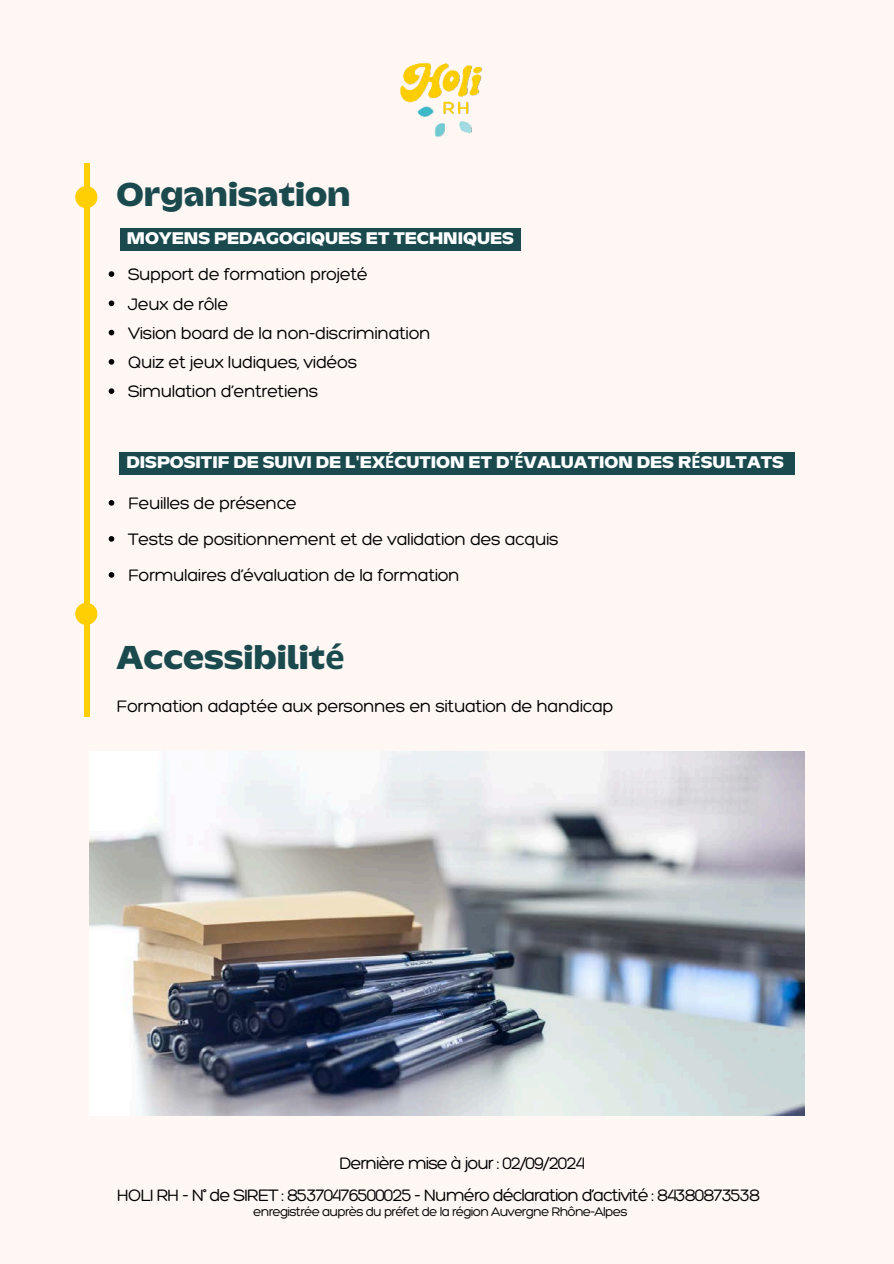
<style>
.page{position:relative;width:894px;height:1264px;background:#fff}
.page>*{position:absolute;margin:0;border:0;box-sizing:border-box;transform-origin:0 0}
.t1{font:700 33.45px "Kaio TRIAL";color:#1b4a4e}
.t2{font:300 18px/29.2px "Hero";letter-spacing:-.03em;color:#000}
.t3{font:300 18px "Hero";letter-spacing:-.06em;color:#000}
.t4{font:700 16.95px "Kaio TRIAL";color:#fff}
.t5{font:300 13.5px "Hero";letter-spacing:-.06em;color:#000}
.s1{font-family:"Noto Sans"}
</style>
<div class="page">
<div style="left:0;top:0;width:893px;height:1263px;background:#fef7f4"></div>
<div style="left:84px;top:163px;width:5px;height:553px;background:#ffce03"></div>
<div style="left:75px;top:186px;width:22px;height:22px;background:#ffce03;border-radius:50%"></div>
<div style="left:75px;top:603px;width:22px;height:22px;background:#ffce03;border-radius:50%"></div>
<img style="left:400px;top:62px;width:83px;height:75px">
<svg style="left:109px;top:271px;width:5px;height:6px"></svg>
<svg style="left:109px;top:300px;width:5px;height:6px"></svg>
<svg style="left:109px;top:330px;width:5px;height:5px"></svg>
<svg style="left:109px;top:359px;width:5px;height:5px"></svg>
<svg style="left:109px;top:388px;width:5px;height:6px"></svg>
<svg style="left:109px;top:500px;width:5px;height:5px"></svg>
<svg style="left:109px;top:536px;width:5px;height:5px"></svg>
<svg style="left:109px;top:572px;width:5px;height:5px"></svg>
<div style="left:120px;top:228px;width:400px;height:22px;background:#1b4a4e"></div>
<div style="left:120px;top:452px;width:674px;height:22px;background:#1b4a4e"></div>
<img style="left:89px;top:751px;width:715px;height:364px">
<h1 class="t1" style="left:116px;top:181px;width:235px">Organisation</h1>
<p class="t4" style="left:127px;top:231px;width:388px">MOYENS PEDAGOGIQUES ET TECHNIQUES</p>
<p class="t2" style="left:128px;top:260px;width:304px">Support de formation projeté<br>Jeux de rôle<br>Vision board de la non-discrimination<br>Quiz et jeux ludiques, vidéos<br>Simulation d’entretiens</p>
<p class="t4" style="left:126px;top:455px;width:658px">DISPOSITIF DE SUIVI DE L<span class="s1">'</span>EX<span class="s1">É</span>CUTION ET D<span class="s1">'É</span>VALUATION DES R<span class="s1">É</span>SULTATS</p>
<p class="t2" style="left:128px;top:485px;width:432px;line-height:36px">Feuilles de présence<br>Tests de positionnement et de validation des acquis<br>Formulaires d’évaluation de la formation</p>
<h1 class="t1" style="left:116px;top:645px;width:230px">Accessibilit<span class="s1">é</span></h1>
<p class="t2" style="left:116px;top:691px;width:498px">Formation adaptée aux personnes en situation de handicap</p>
<p class="t3" style="left:339px;top:1152px;width:246px">Dernière mise à jour : 02/09/2024</p>
<p class="t3" style="left:117px;top:1185px;width:644px">HOLI RH - N° de SIRET : 85370476500025 - Numéro déclaration d’activité : 84380873538</p>
<p class="t5" style="left:253px;top:1203px;width:376px">enregistrée auprès du préfet de la région Auvergne Rhône-Alpes</p>
</div>
